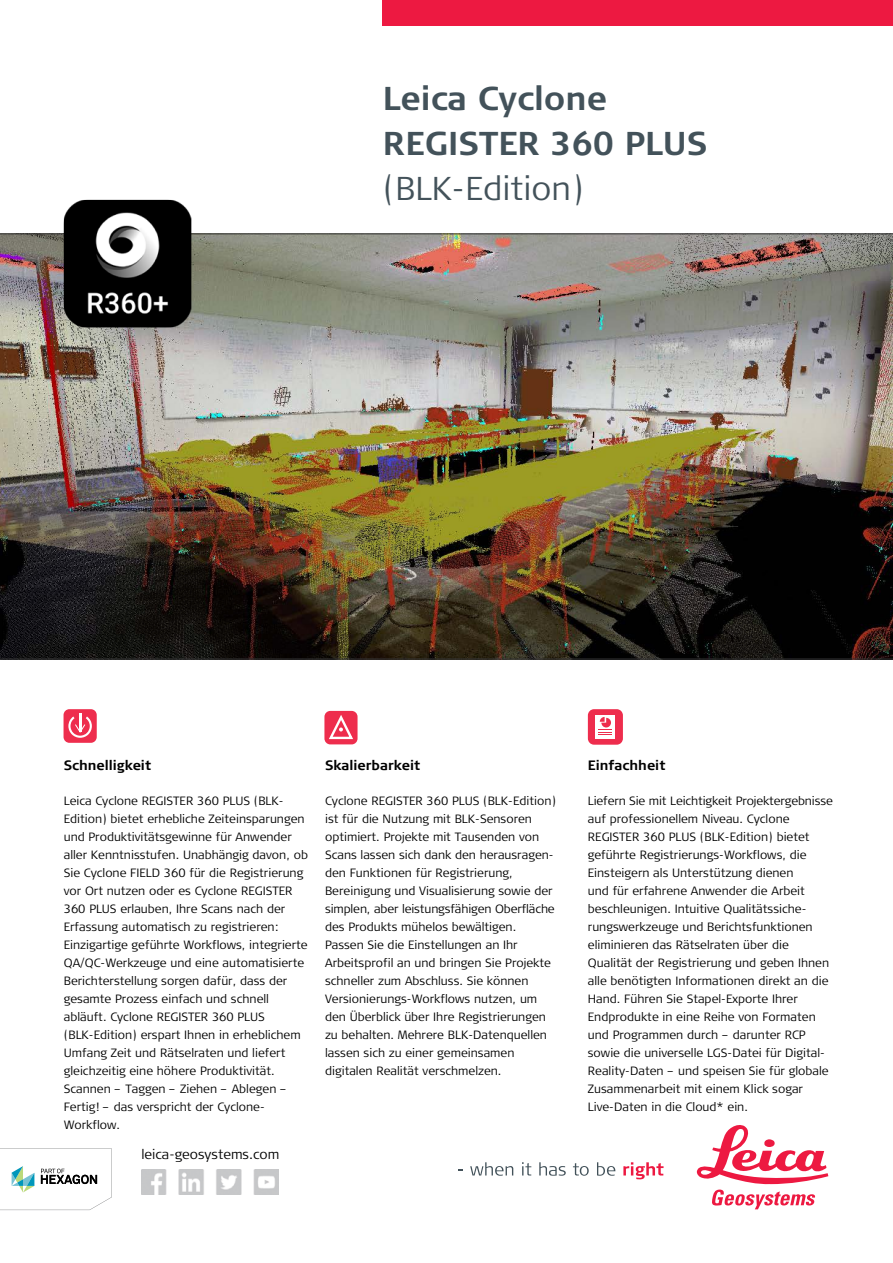
<style>
.page{position:relative;width:893px;height:1263px;background:#fff}
.page>*{position:absolute;margin:0;border:0;box-sizing:border-box;transform-origin:0 0}
.t1{font:700 33px/45px "Signa Column";color:#43525a}
.t2{font:300 33px "Signa Column";color:#43525a}
.t3{font:700 13.5px "Signa CE Column";color:#000}
.t4{font:300 13.5px "Signa Column";color:#000}
.t5{font:300 12px/18px "Signa Column";color:#000}
</style>
<div class="page">
<div style="left:383px;top:0;width:510px;height:26px;background:#ed1941"></div>
<svg style="left:470px;top:1162px;width:43px;height:14px"></svg>
<svg style="left:522px;top:1162px;width:9px;height:13px"></svg>
<svg style="left:539px;top:1162px;width:27px;height:14px"></svg>
<svg style="left:573px;top:1163px;width:16px;height:13px"></svg>
<svg style="left:597px;top:1162px;width:18px;height:14px"></svg>
<svg style="left:623px;top:1162px;width:40px;height:17px"></svg>
<svg style="left:697px;top:1125px;width:131px;height:84px"></svg>
<svg style="left:0;top:1148px;width:112px;height:62px"></svg>
<svg style="left:64px;top:709px;width:33px;height:34px"></svg>
<svg style="left:588px;top:709px;width:35px;height:36px"></svg>
<svg style="left:325px;top:711px;width:33px;height:33px"></svg>
<img style="left:142px;top:1170px;width:137px;height:24px">
<img style="left:0;top:234px;width:893px;height:425px">
<img style="left:64px;top:200px;width:127px;height:127px">
<h1 class="t1" style="left:383px;top:76px;width:326px">Leica Cyclone<br>REGISTER 360 PLUS</h1>
<h1 class="t2" style="left:383px;top:167px;width:203px">(BLK-Edition)</h1>
<p class="t3" style="left:64px;top:757px;width:89px">Schnelligkeit</p>
<p class="t5" style="left:64px;top:791px;width:246px">Leica Cyclone REGISTER 360 PLUS (BLK-Edition) bietet erhebliche Zeiteinsparungen und Produktivitätsgewinne für Anwender aller Kenntnisstufen. Unabhängig davon, ob Sie Cyclone FIELD 360 für die Registrierung vor Ort nutzen oder es Cyclone REGISTER 360 PLUS erlauben, Ihre Scans nach der Erfassung automatisch zu registrieren:<br>Einzigartige geführte Workflows, integrierte QA/QC-Werkzeuge und eine automatisierte Berichterstellung sorgen dafür, dass der gesamte Prozess einfach und schnell abläuft. Cyclone REGISTER 360 PLUS (BLK-Edition) erspart Ihnen in erheblichem Umfang Zeit und Rätselraten und liefert gleichzeitig eine höhere Produktivität.<br>Scannen – Taggen – Ziehen – Ablegen – Fertig! – das verspricht der Cyclone-Workflow.</p>
<p class="t4" style="left:141px;top:1146px;width:140px">leica-geosystems.com</p>
<p class="t3" style="left:325px;top:757px;width:97px">Skalierbarkeit</p>
<p class="t5" style="left:325px;top:791px;width:233px">Cyclone REGISTER 360 PLUS (BLK-Edition) ist für die Nutzung mit BLK-Sensoren optimiert. Projekte mit Tausenden von Scans lassen sich dank den herausragen&shy;den Funktionen für Registrierung, Bereinigung und Visualisierung sowie der simplen, aber leistungsfähigen Oberfläche des Produkts mühelos bewältigen.<br>Passen Sie die Einstellungen an Ihr Arbeitsprofil an und bringen Sie Projekte schneller zum Abschluss. Sie können Versionierungs-Workflows nutzen, um den Überblick über Ihre Registrierungen zu behalten. Mehrere BLK-Datenquellen lassen sich zu einer gemeinsamen digitalen Realität verschmelzen.</p>
<p class="t3" style="left:588px;top:757px;width:79px">Einfachheit</p>
<p class="t5" style="left:588px;top:791px;width:246px">Liefern Sie mit Leichtigkeit Projektergebnisse auf professionellem Niveau. Cyclone REGISTER 360 PLUS (BLK-Edition) bietet geführte Registrierungs-Workflows, die Einsteigern als Unterstützung dienen<br>und für erfahrene Anwender die Arbeit beschleunigen. Intuitive Qualitätssiche&shy;rungswerkzeuge und Berichtsfunktionen eliminieren das Rätselraten über die Qualität der Registrierung und geben Ihnen alle benötigten Informationen direkt an die Hand. Führen Sie Stapel-Exporte Ihrer Endprodukte in eine Reihe von Formaten und Programmen durch – darunter RCP sowie die universelle LGS-Datei für Digital-Reality-Daten – und speisen Sie für globale Zusammenarbeit mit einem Klick sogar Live-Daten in die Cloud* ein.</p>
</div>
